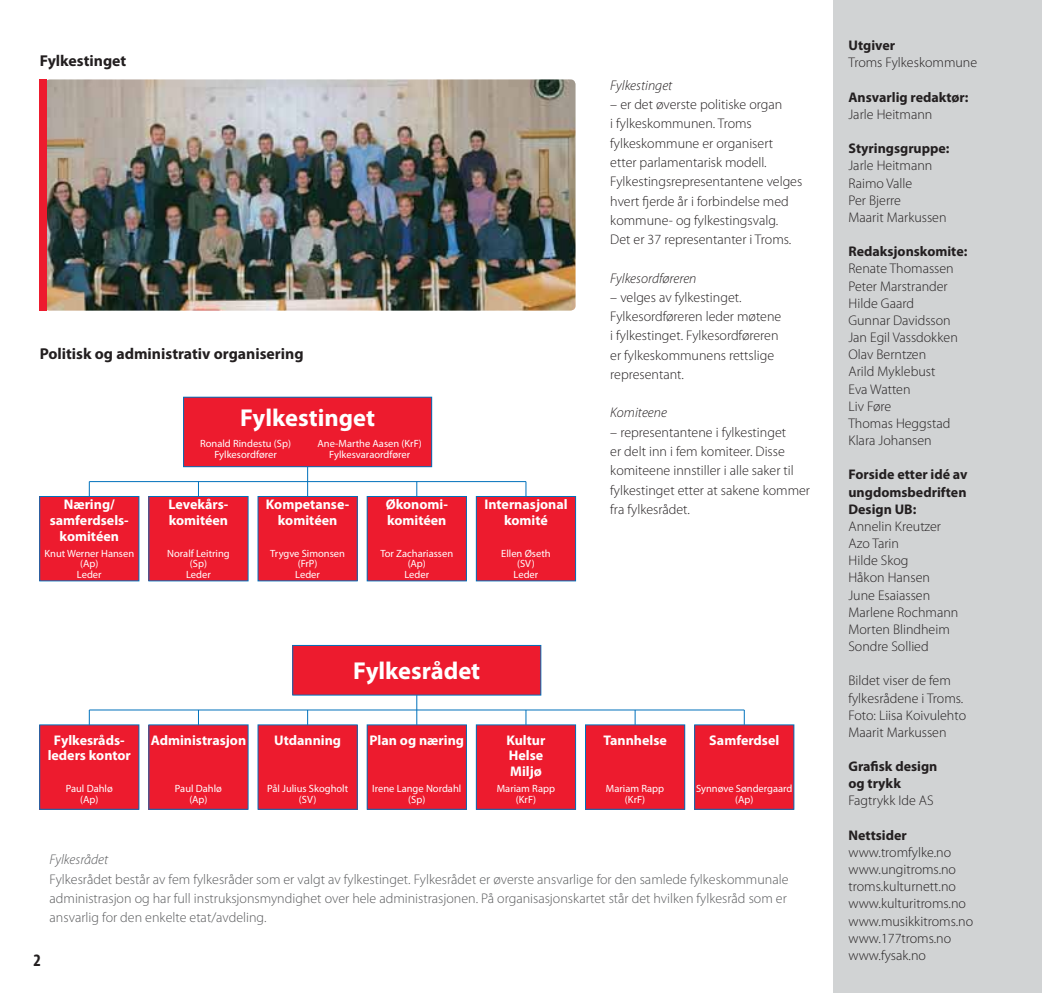
<style>
.page{position:relative;width:1042px;height:993px;background:#fff}
.page>*{position:absolute;margin:0;border:0;box-sizing:border-box;transform-origin:0 0}
.t1{font:700 24.5px "Myriad Pro";color:#fff}
.t2{font:700 condensed 17.5px "Myriad Pro";color:#231f20}
.t3{font:700 15.75px "Myriad Pro";color:#231f20}
.t4{font:300 14px/17.2px "Myriad Pro";color:#231f20}
.t5{font:300 14px/19.2px "Myriad Pro";color:#58595b;text-align:justify}
.t6{font:700 14px/15.8px "Myriad Pro";color:#fff;text-align:center}
.t7{font:700 14px/17.2px "Myriad Pro";color:#231f20;text-align:justify}
.t8{font:italic 300 14px "Myriad Pro";color:#231f20}
.t9{font:italic 300 14px "Myriad Pro";color:#58595b}
.t10{font:10.5px/10.5px "Myriad Pro";color:#fff;text-align:center}
</style>
<div class="page">
<div style="left:833px;top:0;width:209px;height:992px;background:#d1d3d4"></div>
<img style="left:45px;top:79px;width:530px;height:231px;border-radius:5px">
<div style="left:40px;top:79px;width:7px;height:231px;background:#ed1b2e"></div>
<div style="left:149px;top:724px;width:99px;height:85px;background:#ed1b2e"></div>
<div style="left:258px;top:724px;width:99px;height:85px;background:#ed1b2e"></div>
<div style="left:367px;top:724px;width:99px;height:85px;background:#ed1b2e"></div>
<div style="left:476px;top:724px;width:99px;height:85px;background:#ed1b2e"></div>
<div style="left:476px;top:724px;width:100px;height:85px;border:1px solid #0071bc"></div>
<div style="left:585px;top:724px;width:100px;height:85px;background:#ed1b2e"></div>
<div style="left:585px;top:724px;width:100px;height:85px;border:1px solid #0071bc"></div>
<div style="left:694px;top:724px;width:100px;height:85px;background:#ed1b2e"></div>
<div style="left:40px;top:724px;width:99px;height:85px;background:#ed1b2e"></div>
<div style="left:293px;top:645px;width:248px;height:49px;background:#ed1b2e"></div>
<div style="left:292px;top:644px;width:249px;height:51px;border:1px solid #0071bc"></div>
<hr style="left:89px;top:709px;width:655px;height:1px;background:#0071bc">
<svg style="left:89px;top:709px;width:1px;height:15px"></svg>
<svg style="left:198px;top:709px;width:1px;height:15px"></svg>
<svg style="left:307px;top:709px;width:1px;height:15px"></svg>
<hr style="left:416px;top:694px;width:1px;height:30px;background:#0071bc">
<svg style="left:525px;top:709px;width:1px;height:15px"></svg>
<svg style="left:635px;top:709px;width:1px;height:15px"></svg>
<svg style="left:744px;top:709px;width:1px;height:15px"></svg>
<div style="left:40px;top:496px;width:99px;height:84px;background:#ed1b2e"></div>
<div style="left:39px;top:496px;width:100px;height:85px;border:1px solid #0071bc"></div>
<div style="left:149px;top:496px;width:99px;height:84px;background:#ed1b2e"></div>
<div style="left:258px;top:496px;width:99px;height:84px;background:#ed1b2e"></div>
<div style="left:258px;top:496px;width:100px;height:85px;border:1px solid #0071bc"></div>
<div style="left:367px;top:496px;width:99px;height:84px;background:#ed1b2e"></div>
<div style="left:367px;top:496px;width:100px;height:85px;border:1px solid #0071bc"></div>
<div style="left:184px;top:397px;width:248px;height:69px;background:#ed1b2e"></div>
<div style="left:183px;top:396px;width:249px;height:71px;border:1px solid #0071bc"></div>
<hr style="left:89px;top:481px;width:437px;height:1px;background:#0071bc">
<svg style="left:89px;top:481px;width:1px;height:15px"></svg>
<svg style="left:198px;top:481px;width:1px;height:15px"></svg>
<svg style="left:416px;top:481px;width:1px;height:15px"></svg>
<div style="left:476px;top:496px;width:99px;height:84px;background:#ed1b2e"></div>
<div style="left:476px;top:496px;width:100px;height:85px;border:1px solid #0071bc"></div>
<svg style="left:525px;top:481px;width:1px;height:15px"></svg>
<svg style="left:307px;top:466px;width:1px;height:30px"></svg>
<p class="t3" style="left:40px;top:55px;width:88px">Fylkestinget</p>
<p class="t3" style="left:40px;top:348px;width:265px">Politisk og administrativ organisering</p>
<h1 class="t1" style="left:240px;top:408px;width:136px">Fylkestinget</h1>
<p class="t6" style="left:50px;top:498px;width:80px">Næring/ samferdsels&shy;komitéen</p>
<p class="t10" style="left:44px;top:548px;width:91px">Knut Werner Hansen (Ap)<br>Leder</p>
<p class="t10" style="left:200px;top:439px;width:92px">Ronald Rindestu (Sp)<br>Fylkesordfører</p>
<p class="t10" style="left:317px;top:439px;width:106px">Ane-Marthe Aasen (KrF)<br>Fylkesvaraordfører</p>
<p class="t6" style="left:168px;top:498px;width:61px;text-align:left">Levekårs&shy;komitéen</p>
<p class="t10" style="left:167px;top:548px;width:64px">Noralf Leitring (Sp)<br>Leder</p>
<p class="t6" style="left:266px;top:498px;width:85px">Kompetanse&shy;komitéen</p>
<p class="t10" style="left:270px;top:548px;width:76px">Trygve Simonsen (FrP)<br>Leder</p>
<p class="t6" style="left:386px;top:498px;width:64px;text-align:left">Økonomi&shy;komitéen</p>
<p class="t10" style="left:380px;top:548px;width:74px">Tor Zachariassen (Ap)<br>Leder</p>
<p class="t6" style="left:484px;top:498px;width:85px">Internasjonal komité</p>
<p class="t10" style="left:501px;top:548px;width:51px">Ellen Øseth (SV)<br>Leder</p>
<p class="t6" style="left:48px;top:733px;width:85px">Fylkesråds&shy;leders kontor</p>
<p class="t10" style="left:66px;top:784px;width:48px">Paul Dahlø (Ap)</p>
<p class="t6" style="left:151px;top:733px;width:97px">Administrasjon</p>
<p class="t10" style="left:175px;top:784px;width:48px">Paul Dahlø (Ap)</p>
<h1 class="t1" style="left:353px;top:661px;width:128px">Fylkesrådet</h1>
<p class="t6" style="left:274px;top:733px;width:68px">Utdanning</p>
<p class="t10" style="left:267px;top:784px;width:83px">Pål Julius Skogholt (SV)</p>
<p class="t6" style="left:369px;top:733px;width:96px">Plan og næring</p>
<p class="t10" style="left:372px;top:784px;width:91px">Irene Lange Nordahl (Sp)</p>
<p class="t6" style="left:506px;top:733px;width:40px;text-align:left">Kultur<br>Helse<br>Miljø</p>
<p class="t10" style="left:497px;top:784px;width:60px">Mariam Rapp (KrF)</p>
<p class="t8" style="left:610px;top:80px;width:64px">Fylkestinget</p>
<p class="t4" style="left:610px;top:96px;width:193px;line-height:19.2px">– er det øverste politiske organ<br>i fylkeskommunen. Troms fylkeskommune er organisert etter parlamentarisk modell.<br>Fylkestingsrepresentantene velges hvert fjerde år i forbindelse med kommune- og fylkestingsvalg.<br>Det er 37 representanter i Troms.</p>
<p class="t8" style="left:610px;top:272px;width:88px">Fylkesordføreren</p>
<p class="t4" style="left:610px;top:289px;width:173px;line-height:19.2px">– velges av fylkestinget.<br>Fylkesordføreren leder møtene i fylkestinget. Fylkesordføreren er fylkeskommunens rettslige representant.</p>
<p class="t8" style="left:610px;top:407px;width:58px">Komiteene</p>
<p class="t4" style="left:610px;top:423px;width:201px;line-height:19.2px">– representantene i fylkestinget<br>er delt inn i fem komiteer. Disse komiteene innstiller i alle saker til fylkestinget etter at sakene kommer fra fylkesrådet.</p>
<p class="t6" style="left:603px;top:733px;width:65px">Tannhelse</p>
<p class="t10" style="left:606px;top:784px;width:60px">Mariam Rapp (KrF)</p>
<p class="t6" style="left:709px;top:733px;width:71px">Samferdsel</p>
<p class="t10" style="left:696px;top:784px;width:98px">Synnøve Søndergaard (Ap)</p>
<p class="t9" style="left:50px;top:854px;width:60px">Fylkesrådet</p>
<p class="t5" style="left:50px;top:870px;width:740px">Fylkesrådet består av fem fylkesråder som er valgt av fylkestinget. Fylkesrådet er øverste ansvarlige for den samlede fylkeskommunale administrasjon og har full instruksjonsmyndighet over hele administrasjonen. På organisasjonskartet står det hvilken fylkesråd som er ansvarlig for den enkelte etat/avdeling.</p>
<p class="t2" style="left:33px;top:953px;width:9px">2</p>
<p class="t7" style="left:848px;top:38px;width:48px">Utgiver</p>
<p class="t4" style="left:848px;top:56px;width:130px">Troms Fylkeskommune</p>
<p class="t7" style="left:848px;top:90px;width:122px">Ansvarlig redaktør:</p>
<p class="t4" style="left:848px;top:107px;width:85px">Jarle Heitmann</p>
<p class="t7" style="left:848px;top:141px;width:103px">Styringsgruppe:</p>
<p class="t4" style="left:848px;top:158px;width:100px">Jarle Heitmann<br>Raimo Valle<br>Per Bjerre<br>Maarit Markussen</p>
<p class="t7" style="left:848px;top:244px;width:120px">Redaksjonskomite:</p>
<p class="t4" style="left:848px;top:261px;width:111px">Renate Thomassen<br>Peter Marstrander<br>Hilde Gaard<br>Gunnar Davidsson<br>Jan Egil Vassdokken<br>Olav Berntzen<br>Arild Myklebust<br>Eva Watten<br>Liv Føre<br>Thomas Heggstad<br>Klara Johansen</p>
<p class="t7" style="left:848px;top:467px;width:121px">Forside etter idé av ungdomsbedriften Design UB:</p>
<p class="t4" style="left:848px;top:519px;width:111px">Annelin Kreutzer<br>Azo Tarin<br>Hilde Skog<br>Håkon Hansen<br>June Esaiassen<br>Marlene Rochmann<br>Morten Blindheim<br>Sondre Sollied</p>
<p class="t4" style="left:848px;top:673px;width:119px">Bildet viser de fem fylkesrådene i Troms.<br>Foto: Liisa Koivulehto<br>Maarit Markussen</p>
<p class="t7" style="left:848px;top:759px;width:90px">Grafisk design og trykk</p>
<p class="t4" style="left:848px;top:793px;width:87px">Fagtrykk Ide AS</p>
<p class="t7" style="left:848px;top:827px;width:60px">Nettsider</p>
<p class="t4" style="left:848px;top:844px;width:126px">www.tromfylke.no www.ungitroms.no troms.kulturnett.no www.kulturitroms.no www.musikkitroms.no www.177troms.no www.fysak.no</p>
</div>
